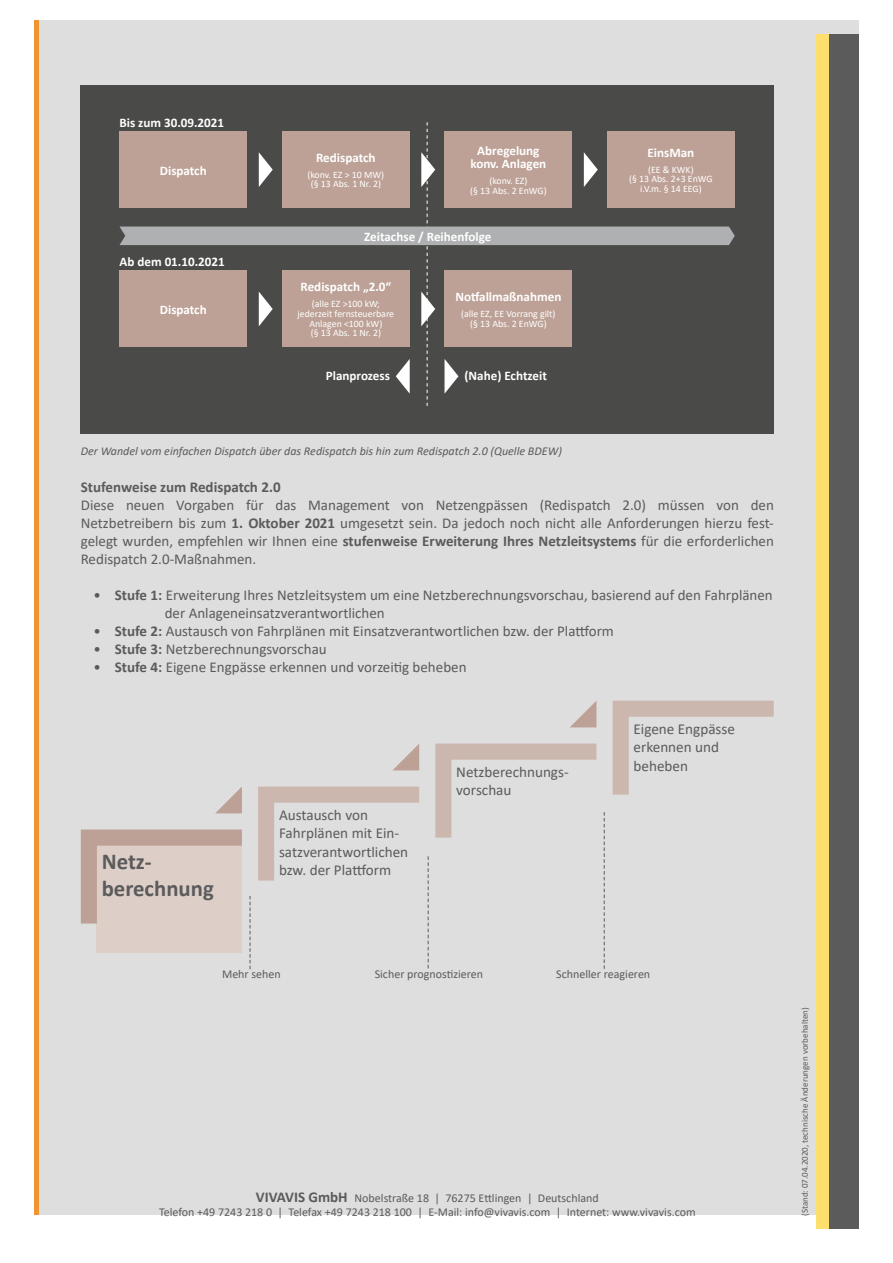
<style>
.page{position:relative;width:893px;height:1263px;background:#fff}
.page>*{position:absolute;margin:0;border:0;box-sizing:border-box;transform-origin:0 0}
.t1{font:700 22.8px/27.3px "Calibri";color:#5b5b5c}
.t2{font:15.15px/18.1px "Calibri";color:#5b5b5c}
.t3{font:15px/18px "Calibri";color:#5b5b5c;text-align:justify}
.t4{font:700 15px "Calibri";color:#5b5b5c}
.t5{font:700 13.05px/13px "Calibri";color:#fff;text-align:center}
.t6{font:12px/14.4px "Calibri";color:#5b5b5c;text-align:center}
.t7{font:italic 12px "Calibri";color:#5b5b5c}
.t8{font:9.9px/9.9px "Calibri";color:#fff;text-align:center}
.t9{font:9px "Calibri";color:#5b5b5c}
.s1{font-weight:700}
.s2{font-weight:700;font-size:15px}
</style>
<div class="page">
<div style="left:34px;top:20px;width:825px;height:1195px;background:#dfdedf"></div>
<div style="left:81px;top:85px;width:693px;height:349px;background:#4a4a49"></div>
<hr style="left:34px;top:20px;width:4px;height:1195px;background:#ef942f">
<div style="left:816px;top:34px;width:13px;height:1195px;background:#fedf6e"></div>
<div style="left:829px;top:34px;width:30px;height:1195px;background:#5b5b5c"></div>
<svg style="left:119px;top:122px;width:616px;height:284px"></svg>
<div style="left:97px;top:846px;width:145px;height:107px;background:#ddcec7"></div>
<svg style="left:216px;top:787px;width:26px;height:26px"></svg>
<svg style="left:258px;top:786px;width:161px;height:94px"></svg>
<svg style="left:393px;top:744px;width:26px;height:26px"></svg>
<svg style="left:435px;top:743px;width:161px;height:94px"></svg>
<svg style="left:570px;top:701px;width:26px;height:26px"></svg>
<svg style="left:613px;top:701px;width:161px;height:94px"></svg>
<svg style="left:81px;top:829px;width:161px;height:94px"></svg>
<svg style="left:250px;top:896px;width:1px;height:73px"></svg>
<svg style="left:428px;top:857px;width:1px;height:111px"></svg>
<svg style="left:604px;top:812px;width:1px;height:156px"></svg>
<p class="t5" style="left:119px;top:116px;width:106px">Bis zum 30.09.2021</p>
<p class="t5" style="left:160px;top:164px;width:48px">Dispatch</p>
<p class="t5" style="left:119px;top:255px;width:107px">Ab dem 01.10.2021</p>
<p class="t5" style="left:160px;top:303px;width:48px">Dispatch</p>
<p class="t5" style="left:316px;top:151px;width:61px">Redispatch</p>
<p class="t8" style="left:308px;top:169px;width:78px">(konv. EZ &gt; 10 MW) (§ 13 Abs. 1 Nr. 2)</p>
<p class="t5" style="left:470px;top:144px;width:77px">Abregelung konv. Anlagen</p>
<p class="t8" style="left:470px;top:176px;width:78px">(konv. EZ)<br>(§ 13 Abs. 2 EnWG)</p>
<p class="t5" style="left:364px;top:230px;width:129px">Zeitachse / Reihenfolge</p>
<p class="t5" style="left:300px;top:280px;width:92px">Redispatch „2.0“</p>
<p class="t8" style="left:298px;top:298px;width:98px">(alle EZ &gt;100 kW; jederzeit fernsteuerbare<br>Anlagen &lt;100 kW)<br>(§ 13 Abs. 1 Nr. 2)</p>
<p class="t5" style="left:455px;top:290px;width:107px">Notfallmaßnahmen</p>
<p class="t8" style="left:461px;top:308px;width:96px">(alle EZ, EE Vorrang gilt) (§ 13 Abs. 2 EnWG)</p>
<p class="t5" style="left:326px;top:369px;width:66px">Planprozess</p>
<p class="t5" style="left:464px;top:369px;width:84px">(Nahe) Echtzeit</p>
<p class="t7" style="left:81px;top:442px;width:483px">Der Wandel vom einfachen Dispatch über das Redispatch bis hin zum Redispatch 2.0 (Quelle BDEW)</p>
<p class="t5" style="left:647px;top:146px;width:48px">EinsMan</p>
<p class="t8" style="left:629px;top:164px;width:85px">(EE &amp; KWK)<br>(§ 13 Abs. 2+3 EnWG i.V.m. § 14 EEG)</p>
<p class="t4" style="left:81px;top:476px;width:201px">Stufenweise zum Redispatch 2.0</p>
<p class="t3" style="left:81px;top:495px;width:695px">Diese neuen Vorgaben für das Management von Netzengpässen (Redispatch 2.0) müssen von den Netzbetreibern bis zum <span class="s1">1. Oktober 2021</span> umgesetzt sein. Da jedoch noch nicht alle Anforderungen hierzu fest&shy;gelegt wurden, empfehlen wir Ihnen eine <span class="s1">stufenweise Erweiterung Ihres Netzleitsystems</span> für die erforderlichen Redispatch 2.0-Maßnahmen.</p>
<p class="t3" style="left:165px;top:585px;width:610px;text-indent:-71px">• <span class="s1">Stufe 1:</span> Erweiterung Ihres Netzleitsystem um eine Netzberechnungsvorschau, basierend auf den Fahrplänen der Anlageneinsatzverantwortlichen</p>
<p class="t3" style="left:94px;top:621px;width:522px">• <span class="s1">Stufe 2:</span> Austausch von Fahrplänen mit Einsatzverantwortlichen bzw. der Plattform</p>
<p class="t3" style="left:94px;top:639px;width:235px">• <span class="s1">Stufe 3:</span> Netzberechnungsvorschau</p>
<p class="t3" style="left:94px;top:657px;width:374px">• <span class="s1">Stufe 4:</span> Eigene Engpässe erkennen und vorzeitig beheben</p>
<h1 class="t1" style="left:102px;top:847px;width:114px">Netz&shy;berechnung</h1>
<p class="t2" style="left:279px;top:806px;width:131px">Austausch von<br>Fahrplänen mit Ein&shy;satzverantwortlichen bzw. der Plattform</p>
<p class="t2" style="left:456px;top:763px;width:114px">Netzberechnungs&shy;vorschau</p>
<p class="t2" style="left:634px;top:720px;width:103px">Eigene Engpässe erkennen und beheben</p>
<p class="t6" style="left:222px;top:967px;width:60px">Mehr sehen</p>
<p class="t6" style="left:375px;top:967px;width:110px">Sicher prognostizieren</p>
<p class="t6" style="left:556px;top:967px;width:95px">Schneller reagieren</p>
<p class="t6" style="left:159px;top:1190px;width:538px"><span class="s2">VIVAVIS GmbH</span> Nobelstraße 18 | 76275 Ettlingen | Deutschland<br>Telefon +49 7243 218 0 | Telefax +49 7243 218 100 | E-Mail: info@vivavis.com | Internet: www.vivavis.com</p>
<p class="t9" style="left:799px;top:1216px;width:210px;rotate:-90deg">(Stand: 07.04.2020, technische Änderungen vorbehalten)</p>
</div>
